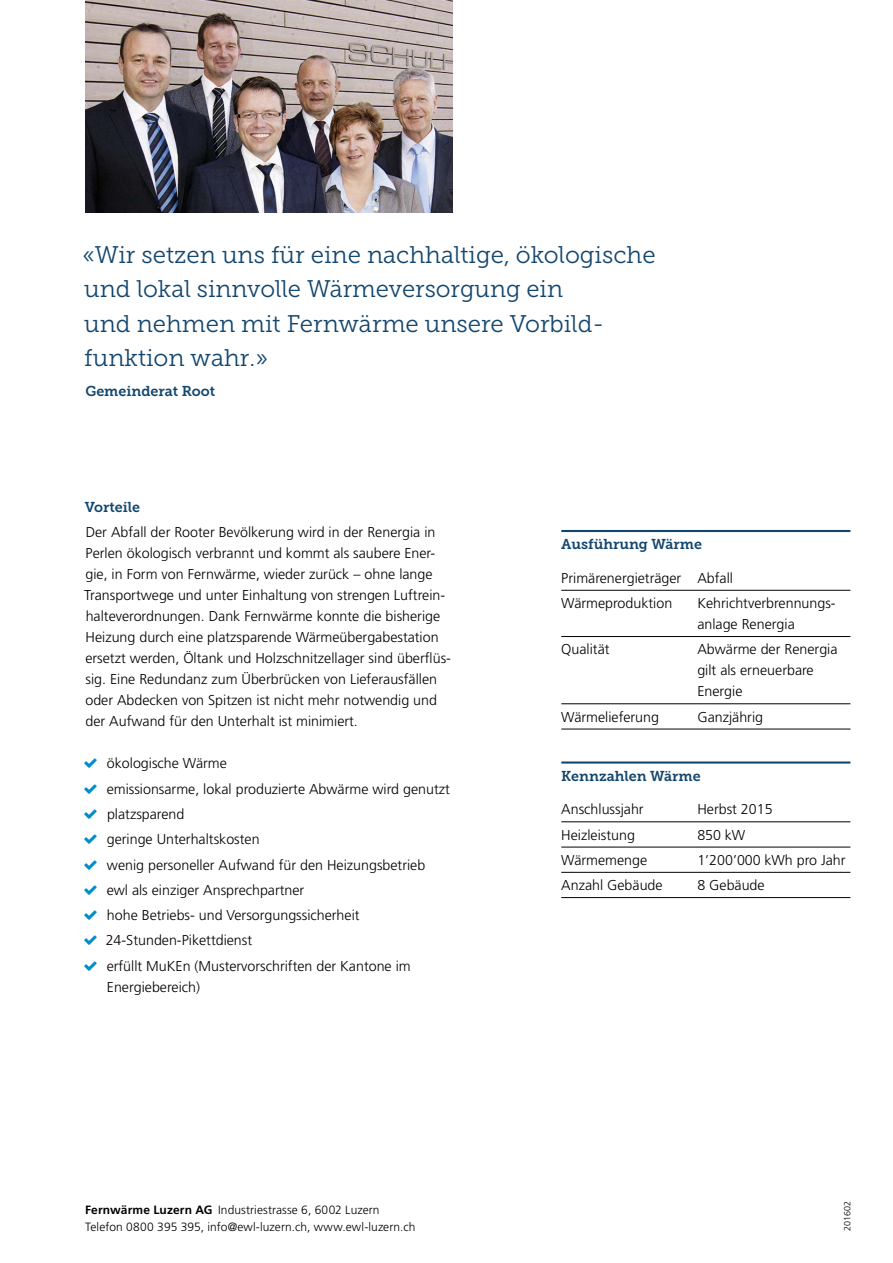
<style>
.page{position:relative;width:893px;height:1263px;background:#fff}
.page>*{position:absolute;margin:0;border:0;box-sizing:border-box;transform-origin:0 0}
.t1{font:24px/34.5px "Museo Slab 300";color:#13466e}
.t2{font:300 14.25px/21px "Frutiger LT Std";color:#000}
.t3{font:14.25px "Museo Slab 700";color:#13466e}
.t4{font:300 12px/16.5px "Frutiger LT Std";letter-spacing:.005em;color:#000}
.t5{font:300 9px "Frutiger LT Std";color:#000}
.s1{font-weight:700}
</style>
<div class="page">
<hr style="left:561px;top:530px;width:289px;height:2px;background:#13466e">
<hr style="left:561px;top:590px;width:289px;height:1px;background:#000">
<hr style="left:561px;top:636px;width:289px;height:1px;background:#000">
<hr style="left:561px;top:703px;width:289px;height:1px;background:#000">
<hr style="left:561px;top:729px;width:289px;height:1px;background:#000">
<hr style="left:561px;top:761px;width:289px;height:2px;background:#13466e">
<hr style="left:561px;top:821px;width:289px;height:1px;background:#000">
<hr style="left:561px;top:847px;width:289px;height:1px;background:#000">
<hr style="left:561px;top:872px;width:289px;height:1px;background:#000">
<hr style="left:561px;top:897px;width:289px;height:1px;background:#000">
<img style="left:85px;top:0;width:368px;height:213px">
<h1 class="t1" style="left:82px;top:237px;width:575px">«Wir setzen uns für eine nachhaltige, ökologische und lokal sinnvolle Wärmeversorgung ein<br>und nehmen mit Fernwärme unsere Vorbild&shy;funktion wahr.»</h1>
<p class="t3" style="left:85px;top:382px;width:131px">Gemeinderat Root</p>
<p class="t3" style="left:85px;top:499px;width:57px">Vorteile</p>
<p class="t2" style="left:84px;top:522px;width:368px">Der Abfall der Rooter Bevölkerung wird in der Renergia in Perlen ökologisch verbrannt und kommt als saubere Ener&shy;gie, in Form von Fernwärme, wieder zurück – ohne lange Transportwege und unter Einhaltung von strengen Luftrein&shy;halteverordnungen. Dank Fernwärme konnte die bisherige Heizung durch eine platzsparende Wärmeübergabestation ersetzt werden, Öltank und Holzschnitzellager sind überflüs&shy;sig. Eine Redundanz zum Überbrücken von Lieferausfällen oder Abdecken von Spitzen ist nicht mehr notwendig und der Aufwand für den Unterhalt ist minimiert.</p>
<p class="t2" style="left:106px;top:751px;width:346px;line-height:25.2px">ökologische Wärme<br>emissionsarme, lokal produzierte Abwärme wird genutzt platzsparend<br>geringe Unterhaltskosten<br>wenig personeller Aufwand für den Heizungsbetrieb<br>ewl als einziger Ansprechpartner<br>hohe Betriebs- und Versorgungssicherheit 24-Stunden-Pikettdienst<br>erfüllt MuKEn (Mustervorschriften der Kantone im</p>
<p class="t2" style="left:107px;top:976px;width:95px">Energiebereich)</p>
<p class="t3" style="left:561px;top:536px;width:142px">Ausführung Wärme</p>
<p class="t2" style="left:561px;top:565px;width:173px;line-height:25.2px">Primärenergieträger Abfall<br>Wärmeproduktion</p>
<p class="t2" style="left:697px;top:593px;width:140px">Kehrichtverbrennungs&shy;anlage Renergia</p>
<p class="t2" style="left:561px;top:639px;width:50px">Qualität</p>
<p class="t2" style="left:697px;top:639px;width:142px">Abwärme der Renergia gilt als erneuerbare<br>Energie</p>
<p class="t2" style="left:561px;top:706px;width:99px">Wärmelieferung</p>
<p class="t2" style="left:697px;top:706px;width:67px">Ganzjährig</p>
<p class="t3" style="left:561px;top:768px;width:141px">Kennzahlen Wärme</p>
<p class="t2" style="left:561px;top:799px;width:84px">Anschlussjahr</p>
<p class="t2" style="left:697px;top:799px;width:77px">Herbst 2015</p>
<p class="t2" style="left:561px;top:824px;width:75px">Heizleistung</p>
<p class="t2" style="left:697px;top:824px;width:49px">850 kW</p>
<p class="t2" style="left:561px;top:850px;width:87px">Wärmemenge</p>
<p class="t2" style="left:697px;top:850px;width:150px">1’200’000 kWh pro Jahr</p>
<p class="t2" style="left:561px;top:875px;width:103px">Anzahl Gebäude</p>
<p class="t2" style="left:697px;top:875px;width:69px">8 Gebäude</p>
<p class="t4" style="left:85px;top:1202px;width:332px"><span class="s1">Fernwärme Luzern AG</span> Industriestrasse 6, 6002 Luzern<br>Telefon 0800 395 395, info@ewl-luzern.ch, www.ewl-luzern.ch</p>
<p class="t5" style="left:842px;top:1231px;width:31px;rotate:-90deg">201602</p>
</div>
